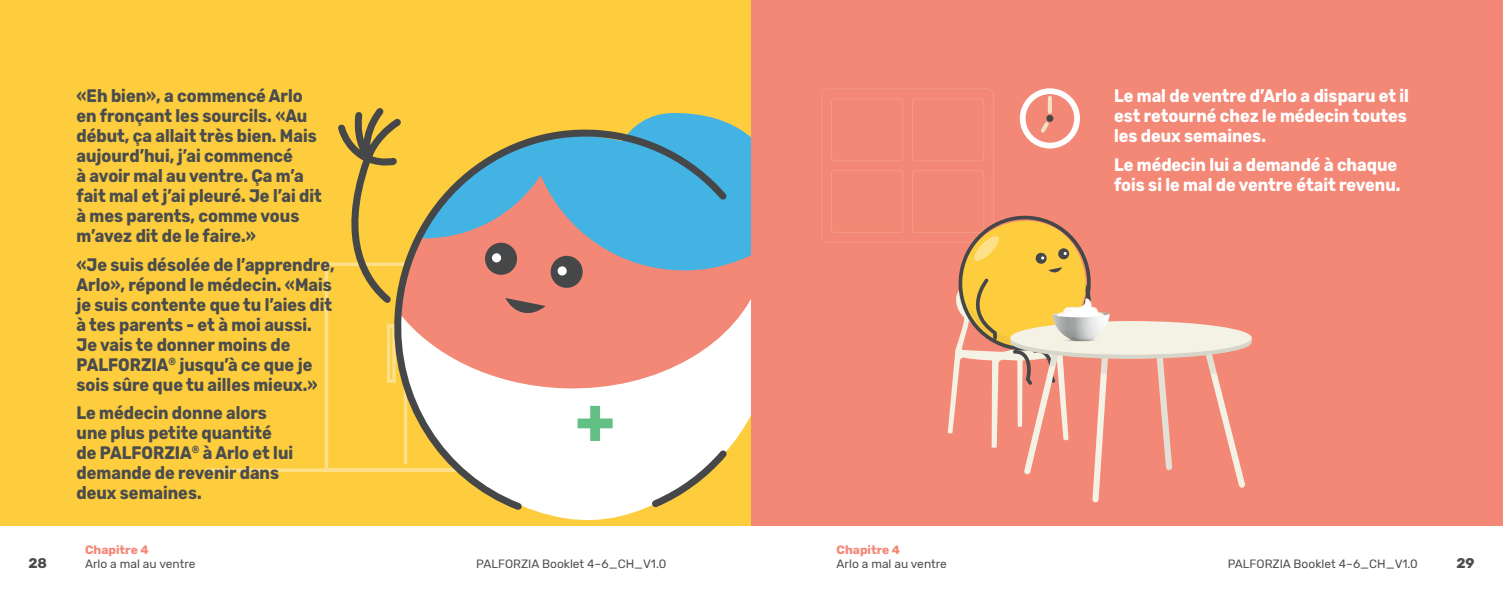
<style>
.page{position:relative;width:1503px;height:596px;background:#fff}
.page>*{position:absolute;margin:0;border:0;box-sizing:border-box;transform-origin:0 0}
.Dialogue_Main_Copy{font:700 18px/20px "Rubik";color:#4b4c4d;scale:.9 1}
.Dialogue_Main_Copy-2{font:700 18px/20px "Rubik";color:#fff;text-align:justify;scale:.9 1}
.t1{font:700 14px "Rubik";color:#4b4c4d}
._12pt_Rubik_Regular{font:12px "Rubik";color:#4b4c4d}
._12pt_Rubik_Regular-2{font:700 12px "Rubik";color:#f48876}
</style>
<div class="page">
<div style="left:0;top:0;width:751px;height:524px;background:#fdcd3d"></div>
<svg style="left:205px;top:262px;width:180px;height:210px"></svg>
<svg style="left:550px;top:276px;width:201px;height:245px"></svg>
<svg style="left:733px;top:131px;width:18px;height:139px;background:#52afd8"></svg>
<svg style="left:333px;top:108px;width:65px;height:201px"></svg>
<svg style="left:385px;top:119px;width:348px;height:396px"></svg>
<svg style="left:646px;top:443px;width:87px;height:69px"></svg>
<div style="left:751px;top:0;width:751px;height:524px;background:#f48876"></div>
<svg style="left:821px;top:88px;width:430px;height:415px"></svg>
<p class="Dialogue_Main_Copy" style="left:77px;top:86px;width:274px">«Eh bien», a commencé Arlo en fronçant les sourcils. «Au début, ça allait très bien. Mais aujourd’hui, j’ai commencé<br>à avoir mal au ventre. Ça m’a fait mal et j’ai pleuré. Je l’ai dit à mes parents, comme vous m’avez dit de le faire.»</p>
<p class="Dialogue_Main_Copy" style="left:77px;top:255px;width:288px">«Je suis désolée de l’apprendre,<br>Arlo», répond le médecin. «Mais je suis contente que tu l’aies dit à tes parents - et à moi aussi.<br>Je vais te donner moins de<br>PALFORZIA<sup>®</sup> jusqu’à ce que je sois sûre que tu ailles mieux.»</p>
<p class="Dialogue_Main_Copy" style="left:77px;top:403px;width:242px">Le médecin donne alors une plus petite quantité de PALFORZIA<sup>®</sup> à Arlo et lui demande de revenir dans deux semaines.</p>
<p class="Dialogue_Main_Copy-2" style="left:1114px;top:86px;width:329px">Le mal de ventre d’Arlo a disparu et il est retourné chez le médecin toutes les deux semaines.</p>
<p class="Dialogue_Main_Copy-2" style="left:1114px;top:155px;width:320px">Le médecin lui a demandé à chaque fois si le mal de ventre était revenu.</p>
<p class="_12pt_Rubik_Regular-2" style="left:85px;top:542px;width:65px">Chapitre 4</p>
<p class="_12pt_Rubik_Regular" style="left:85px;top:556px;width:112px">Arlo a mal au ventre</p>
<p class="_12pt_Rubik_Regular" style="left:1227px;top:556px;width:192px">PALFORZIA Booklet 4–6_CH_V1.0</p>
<p class="_12pt_Rubik_Regular-2" style="left:836px;top:542px;width:65px">Chapitre 4</p>
<p class="_12pt_Rubik_Regular" style="left:836px;top:556px;width:112px">Arlo a mal au ventre</p>
<p class="t1" style="left:28px;top:554px;width:20px">28</p>
<p class="_12pt_Rubik_Regular" style="left:476px;top:556px;width:192px">PALFORZIA Booklet 4–6_CH_V1.0</p>
<p class="t1" style="left:1456px;top:554px;width:20px">29</p>
</div>
